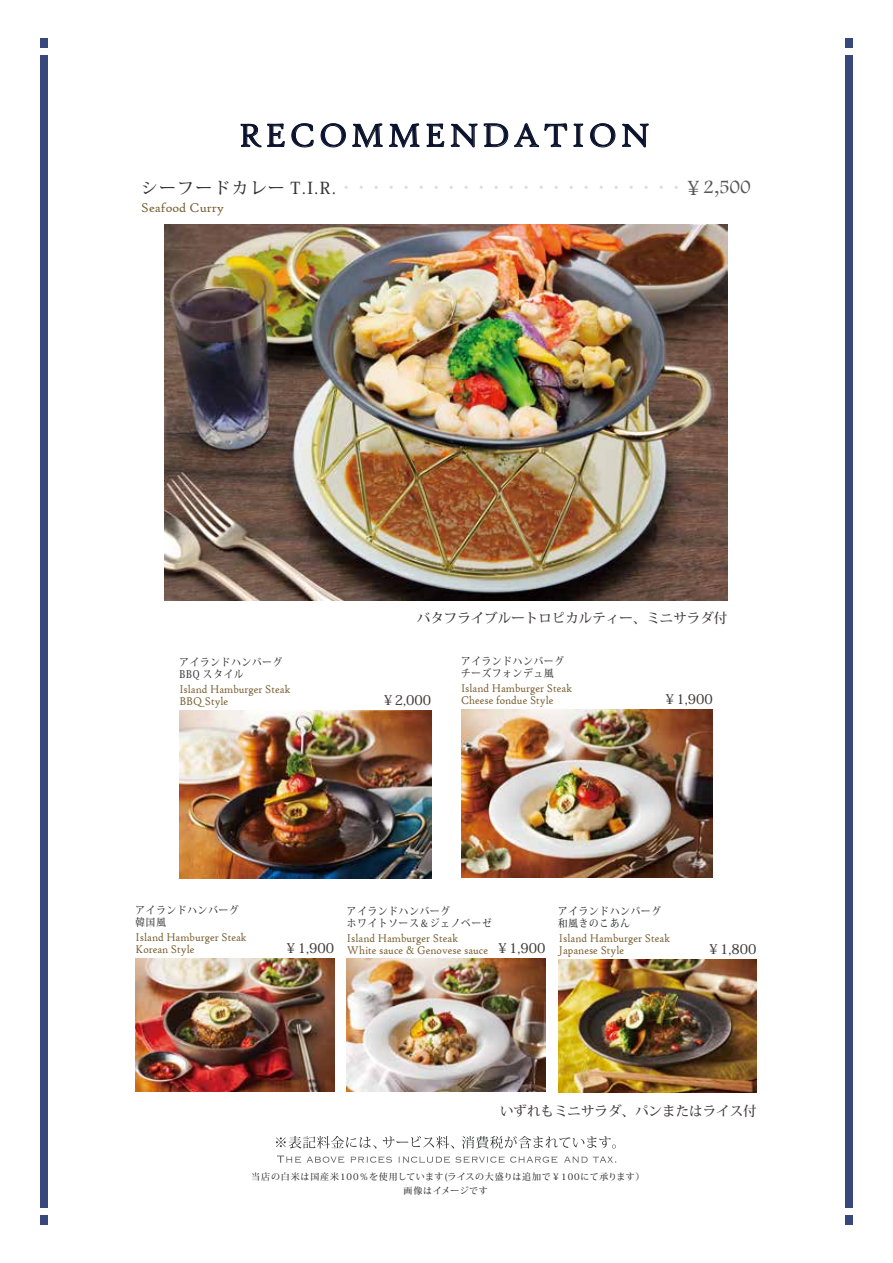
<style>
.page{position:relative;width:893px;height:1263px;background:#fff}
.page>*{position:absolute;margin:0;border:0;box-sizing:border-box;transform-origin:0 0}
.t1{font:34.5px "High Tower Text";letter-spacing:.1em;color:#09112c}
.t2{font:500 15px "Koz Min Pro";color:#dcdddd}
.t3{font:500 13.5px "Koz Min Pro";color:#3e3a39}
.t4{font:13.5px "High Tower Text";color:#775d2f}
.t5{font:12px/12px "High Tower Text";color:#775d2f;scale:.9 1}
.t6{font:500 10.5px/12px "Koz Min Pro";letter-spacing:.1em;color:#323333;scale:.9 1}
.t7{font:500 9px/13.8px "Koz Min Pro";letter-spacing:.075em;color:#323333;text-align:center}
.s1{font-size:16.5px;color:#323333}
.s2{font-size:19.5px;color:#595757}
.s3{font-family:"Footlight MT Light";font-weight:400;font-size:19.5px;color:#595757}
</style>
<div class="page">
<div style="left:40px;top:55px;width:8px;height:1152px;background:#37487d"></div>
<div style="left:40px;top:38px;width:8px;height:10px;background:#37487d"></div>
<div style="left:40px;top:1215px;width:8px;height:10px;background:#37487d"></div>
<div style="left:845px;top:55px;width:8px;height:1152px;background:#37487d"></div>
<div style="left:845px;top:38px;width:8px;height:10px;background:#37487d"></div>
<div style="left:845px;top:1215px;width:8px;height:10px;background:#37487d"></div>
<svg style="left:240px;top:123px;width:45px;height:25px"></svg>
<svg style="left:291px;top:123px;width:23px;height:25px"></svg>
<svg style="left:320px;top:123px;width:26px;height:25px"></svg>
<svg style="left:352px;top:123px;width:31px;height:25px"></svg>
<svg style="left:389px;top:123px;width:31px;height:25px"></svg>
<svg style="left:426px;top:123px;width:18px;height:25px"></svg>
<svg style="left:451px;top:123px;width:57px;height:25px"></svg>
<svg style="left:514px;top:123px;width:53px;height:25px"></svg>
<svg style="left:573px;top:123px;width:11px;height:24px"></svg>
<svg style="left:590px;top:123px;width:26px;height:25px"></svg>
<svg style="left:622px;top:123px;width:27px;height:25px"></svg>
<svg style="left:276px;top:1136px;width:100px;height:12px"></svg>
<svg style="left:383px;top:1136px;width:71px;height:12px"></svg>
<svg style="left:462px;top:1136px;width:154px;height:12px"></svg>
<svg style="left:277px;top:1155px;width:67px;height:8px"></svg>
<svg style="left:351px;top:1156px;width:41px;height:7px"></svg>
<svg style="left:398px;top:1156px;width:159px;height:7px"></svg>
<svg style="left:564px;top:1156px;width:52px;height:7px"></svg>
<img style="left:165px;top:225px;width:562px;height:375px">
<img style="left:179px;top:710px;width:252px;height:168px">
<img style="left:461px;top:709px;width:252px;height:168px">
<img style="left:136px;top:958px;width:198px;height:133px">
<img style="left:347px;top:959px;width:199px;height:132px">
<img style="left:558px;top:959px;width:199px;height:133px">
<h1 class="t1" style="left:239px;top:115px;width:412px">RECOMMENDATION</h1>
<p class="t2" style="left:141px;top:177px;width:611px"><span class="s1">シーフードカレー T.I.R.</span> ・・・・・・・・・・・・・・・・・・・・・・・<span class="s2">￥</span><span class="s3">2,500</span></p>
<p class="t4" style="left:141px;top:199px;width:84px">Seafood Curry</p>
<p class="t3" style="left:417px;top:608px;width:312px">バタフライブルートロピカルティー、ミニサラダ付</p>
<p class="t6" style="left:461px;top:655px;width:116px">アイランドハンバーグチーズフォンデュ風</p>
<p class="t5" style="left:461px;top:682px;width:125px">Island Hamburger Steak<br>Cheese fondue Style</p>
<p class="t6" style="left:179px;top:656px;width:116px">アイランドハンバーグ<br>BBQ スタイル</p>
<p class="t5" style="left:179px;top:683px;width:125px">Island Hamburger Steak<br>BBQ Style</p>
<p class="t3" style="left:663px;top:689px;width:51px">￥1,900</p>
<p class="t3" style="left:381px;top:690px;width:51px">￥2,000</p>
<p class="t6" style="left:136px;top:904px;width:116px">アイランドハンバーグ韓国風</p>
<p class="t5" style="left:136px;top:931px;width:125px">Island Hamburger Steak<br>Korean Style</p>
<p class="t3" style="left:496px;top:938px;width:51px">￥1,900</p>
<p class="t6" style="left:347px;top:904px;width:162px">アイランドハンバーグ<br>ホワイトソース＆ジェノベーゼ</p>
<p class="t5" style="left:347px;top:932px;width:158px">Island Hamburger Steak<br>White sauce &amp; Genovese sauce</p>
<p class="t3" style="left:707px;top:939px;width:51px">￥1,800</p>
<p class="t6" style="left:558px;top:905px;width:116px">アイランドハンバーグ和風きのこあん</p>
<p class="t5" style="left:559px;top:932px;width:125px">Island Hamburger Steak<br>Japanese Style</p>
<p class="t3" style="left:284px;top:938px;width:51px">￥1,900</p>
<p class="t3" style="left:500px;top:1101px;width:258px">いずれもミニサラダ、パンまたはライス付</p>
<p class="t7" style="left:251px;top:1170px;width:395px">当店の白米は国産米100％を使用しています(ライスの大盛りは追加で￥100にて承ります）画像はイメージです</p>
</div>
